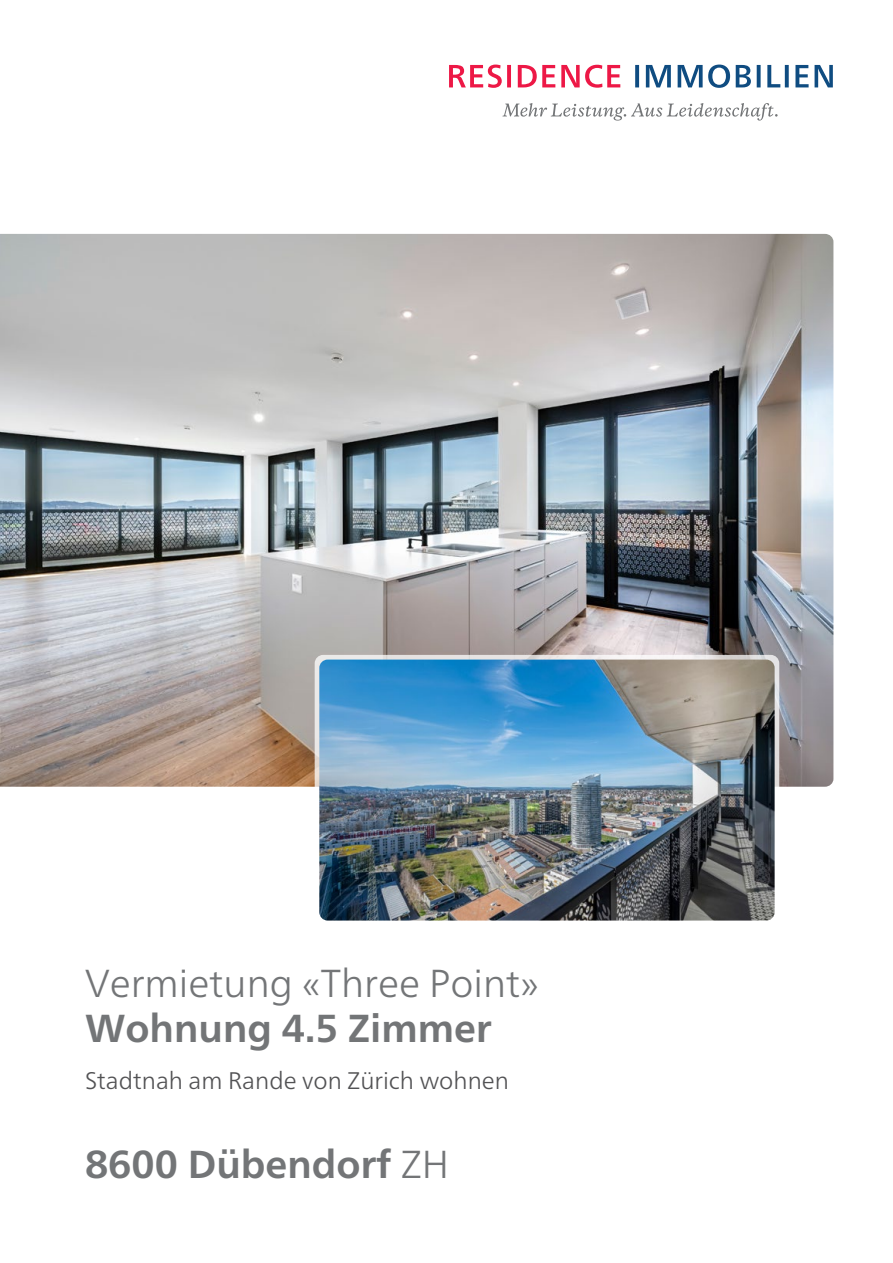
<style>
.page{position:relative;width:893px;height:1263px;background:#fff}
.page>*{position:absolute;margin:0;border:0;box-sizing:border-box;transform-origin:0 0}
.t1{font:700 39px "Frutiger Neue LT";color:#737577}
.t2{font:300 39px "Frutiger Neue LT";color:#737577}
.t3{font:300 24px "Frutiger Neue LT";color:#525254}
.s1{font-weight:300}
</style>
<div class="page">
<img style="left:0;top:234px;width:833px;height:553px">
<svg style="left:315px;top:655px;width:464px;height:270px"></svg>
<img style="left:319px;top:660px;width:456px;height:260px">
<svg style="left:502px;top:103px;width:276px;height:18px"></svg>
<svg style="left:635px;top:65px;width:198px;height:23px"></svg>
<svg style="left:449px;top:65px;width:171px;height:23px"></svg>
<p class="t2" style="left:85px;top:959px;width:456px">Vermietung «Three Point»</p>
<p class="t1" style="left:85px;top:1005px;width:408px">Wohnung 4.5 Zimmer</p>
<p class="t3" style="left:85px;top:1065px;width:425px">Stadtnah am Rande von Zürich wohnen</p>
<p class="t1" style="left:85px;top:1141px;width:366px">8600 Dübendorf <span class="s1">ZH</span></p>
</div>
